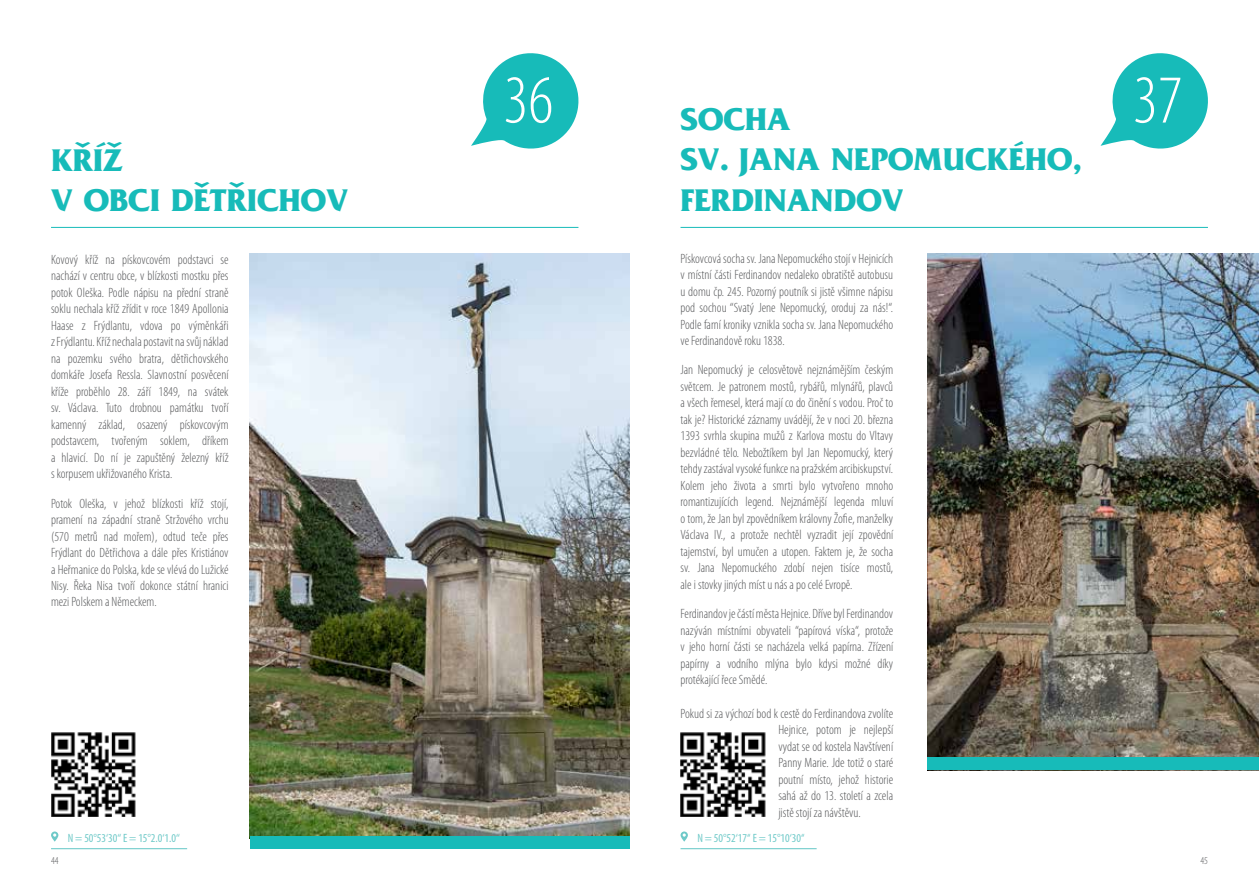
<style>
.page{position:relative;width:1259px;height:893px;background:#fff}
.page>*{position:absolute;margin:0;border:0;box-sizing:border-box;transform-origin:0 0}
.t1{font:300 condensed 69px "Myriad Pro";color:#fff}
.t2{font:700 33px/40.5px "France";color:#17bbb9}
.t3{font:300 condensed 13.5px/16.5px "Myriad Pro";color:#58595b;text-align:justify}
.t4{font:condensed 12px "Myriad Pro";color:#6ec9c8}
.t5{font:300 condensed 10.5px "Myriad Pro";color:#58595b}
</style>
<div class="page">
<hr style="left:680px;top:848px;width:136px;height:1px;background:#62c6c5">
<hr style="left:680px;top:227px;width:528px;height:1px;background:#17bbb9">
<svg style="left:1100px;top:53px;width:108px;height:96px"></svg>
<hr style="left:51px;top:848px;width:136px;height:1px;background:#62c6c5">
<hr style="left:51px;top:227px;width:527px;height:1px;background:#17bbb9">
<svg style="left:471px;top:53px;width:108px;height:96px"></svg>
<svg style="left:51px;top:831px;width:7px;height:11px"></svg>
<img style="left:250px;top:254px;width:379px;height:582px">
<div style="left:250px;top:836px;width:379px;height:13px;background:#17bbb9"></div>
<svg style="left:680px;top:831px;width:8px;height:11px"></svg>
<img style="left:927px;top:254px;width:332px;height:504px">
<div style="left:927px;top:758px;width:332px;height:12px;background:#17bbb9"></div>
<img style="left:680px;top:732px;width:85px;height:84px">
<img style="left:51px;top:732px;width:85px;height:84px">
<h2 class="t2" style="left:51px;top:139px;width:298px">KŘÍŽ<br>V OBCI DĚTŘICHOV</h2>
<p class="t3" style="left:51px;top:251px;width:179px">Kovový kříž na pískovcovém podstavci se nachází v centru obce, v blízkosti mostku přes potok Oleška. Podle nápisu na přední straně soklu nechala kříž zřídit v roce 1849 Apollonia Haase z Frýdlantu, vdova po výměnkáři z Frýdlantu. Kříž nechala postavit na svůj náklad na pozemku svého bratra, dětřichovského domkáře Josefa Ressla. Slavnostní posvěcení kříže proběhlo 28. září 1849, na svátek sv. Václava. Tuto drobnou památku tvoří kamenný základ, osazený pískovcovým podstavcem, tvořeným soklem, dříkem a hlavicí. Do ní je zapuštěný železný kříž s korpusem ukřižovaného Krista.</p>
<p class="t3" style="left:51px;top:495px;width:179px">Potok Oleška, v jehož blízkosti kříž stojí, pramení na západní straně Stržového vrchu (570 metrů nad mořem), odtud teče přes Frýdlant do Dětřichova a dále přes Kristiánov a Heřmanice do Polska, kde se vlévá do Lužické Nisy. Řeka Nisa tvoří dokonce státní hranici mezi Polskem a Německem.</p>
<p class="t4" style="left:68px;top:830px;width:114px">N = 50°53‘30‘‘ E = 15°2.0‘1.0‘‘</p>
<h1 class="t1" style="left:503px;top:59px;width:51px">36</h1>
<h2 class="t2" style="left:680px;top:98px;width:403px">SOCHA<br>SV. JANA NEPOMUCKÉHO,<br>FERDINANDOV</h2>
<p class="t3" style="left:680px;top:250px;width:214px">Pískovcová socha sv. Jana Nepomuckého stojí v Hejnicích v místní části Ferdinandov nedaleko obratiště autobusu u domu čp. 245. Pozorný poutník si jistě všimne nápisu pod sochou “Svatý Jene Nepomucký, oroduj za nás!“.<br>Podle farní kroniky vznikla socha sv. Jana Nepomuckého ve Ferdinandově roku 1838.</p>
<p class="t3" style="left:680px;top:362px;width:214px">Jan Nepomucký je celosvětově nejznámějším českým světcem. Je patronem mostů, rybářů, mlynářů, plavců a všech řemesel, která mají co do činění s vodou. Proč to tak je? Historické záznamy uvádějí, že v noci 20. března 1393 svrhla skupina mužů z Karlova mostu do Vltavy bezvládné tělo. Nebožtíkem byl Jan Nepomucký, který tehdy zastával vysoké funkce na pražském arcibiskupství.<br>Kolem jeho života a smrti bylo vytvořeno mnoho romantizujících legend. Nejznámější legenda mluví o tom, že Jan byl zpovědníkem královny Žofie, manželky Václava IV., a protože nechtěl vyzradit její zpovědní tajemství, byl umučen a utopen. Faktem je, že socha sv. Jana Nepomuckého zdobí nejen tisíce mostů, ale i stovky jiných míst u nás a po celé Evropě.</p>
<p class="t3" style="left:680px;top:605px;width:214px">Ferdinandov je částí města Hejnice. Dříve byl Ferdinandov nazýván místními obyvateli “papírová víska“, protože v jeho horní části se nacházela velká papírna. Zřízení papírny a vodního mlýna bylo kdysi možné díky protékající řece Smědé.</p>
<p class="t3" style="left:778px;top:705px;width:116px;text-indent:-98px">Pokud si za výchozí bod k cestě do Ferdinandova zvolíte Hejnice, potom je nejlepší vydat se od kostela Navštívení Panny Marie. Jde totiž o staré poutní místo, jehož historie sahá až do 13. století a zcela jistě stojí za návštěvu.</p>
<p class="t4" style="left:697px;top:830px;width:109px">N = 50°52‘17‘‘ E = 15°10‘30‘‘</p>
<h1 class="t1" style="left:1133px;top:59px;width:51px">37</h1>
<p class="t5" style="left:51px;top:854px;width:9px">44</p>
<p class="t5" style="left:1200px;top:854px;width:9px">45</p>
</div>
